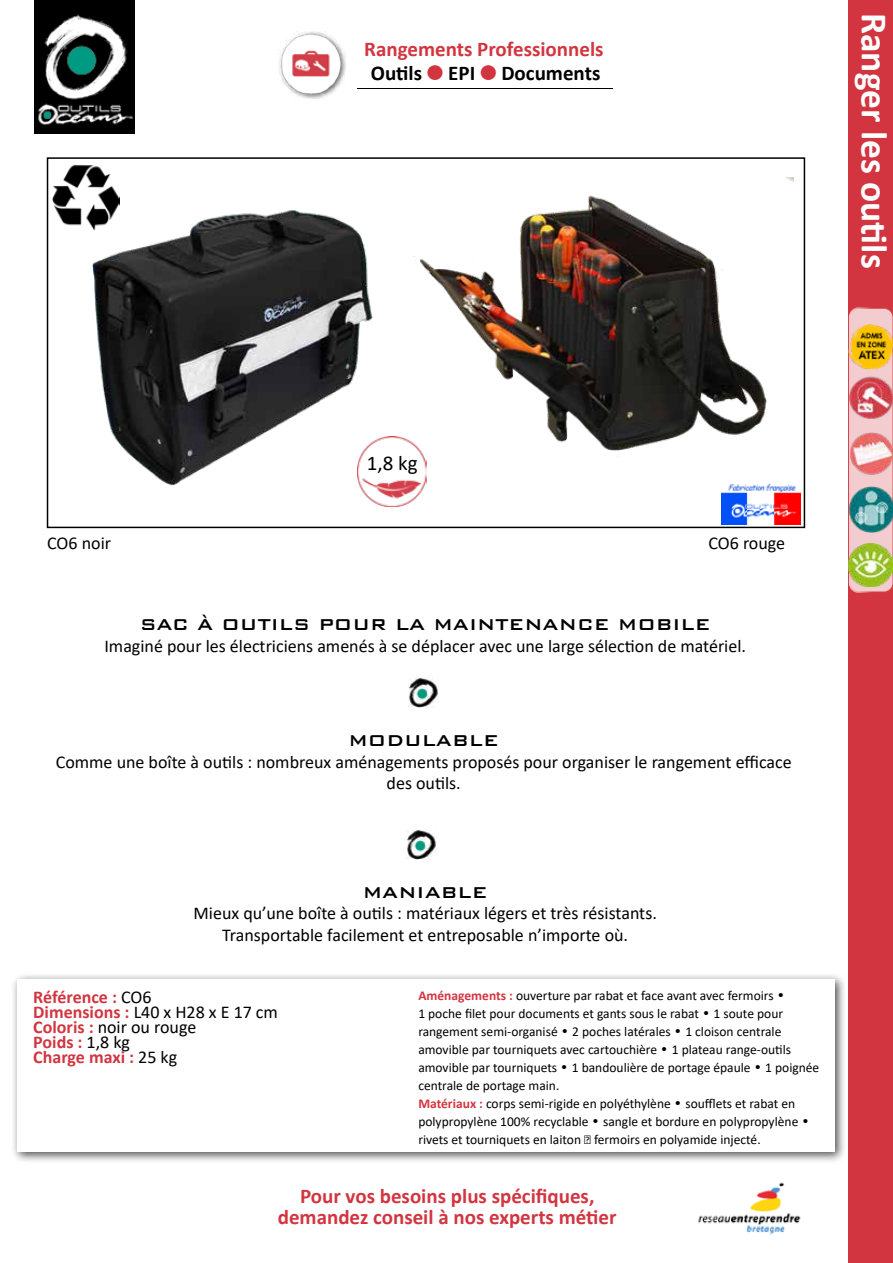
<style>
.page{position:relative;width:893px;height:1263px;background:#fff}
.page>*{position:absolute;margin:0;border:0;box-sizing:border-box;transform-origin:0 0}
.t1{font:700 37.5px "Calibri";color:#fff}
.t2{font:700 21px/24px "Calibri";color:#d23540;text-align:center}
.t3{font:500 21px "Bank Gothic BT";color:#000}
.t4{font:21px "Calibri";color:#000}
.t5{font:18px/21.6px "Calibri";color:#000;text-align:center}
.t6{font:700 18px/15px "Calibri";color:#d23540}
.t7{font:13.5px/18px "Calibri";color:#000}
.s1{color:#000}
.s2{font-weight:400;color:#000}
.s3{font-weight:700;color:#d23540}
.s4{font-family:"Century Gothic"}
</style>
<div class="page">
<div style="left:47px;top:157px;width:758px;height:371px;border:2px solid #000"></div>
<img style="left:34px;top:0;width:101px;height:134px">
<div style="left:849px;top:0;width:44px;height:1263px;background:#d23540"></div>
<img style="left:279px;top:31px;width:67px;height:68px">
<hr style="left:357px;top:89px;width:256px;height:1px;background:#000">
<img style="left:698px;top:1182px;width:103px;height:53px">
<img style="left:409px;top:678px;width:29px;height:30px">
<img style="left:407px;top:829px;width:30px;height:30px">
<div style="left:11px;top:973px;width:836px;height:190px;background:#000;opacity:.7"></div>
<div style="left:17px;top:979px;width:818px;height:172px;background:#fff"></div>
<img style="left:46px;top:168px;width:356px;height:354px">
<img style="left:721px;top:483px;width:80px;height:42px">
<img style="left:52px;top:164px;width:68px;height:67px">
<img style="left:392px;top:178px;width:402px;height:273px">
<img style="left:358px;top:437px;width:69px;height:69px">
<svg style="left:849px;top:307px;width:44px;height:286px;background:#efbec0"></svg>
<img style="left:849px;top:325px;width:44px;height:44px">
<img style="left:849px;top:371px;width:44px;height:51px">
<img style="left:849px;top:432px;width:44px;height:46px">
<img style="left:849px;top:487px;width:44px;height:45px">
<img style="left:849px;top:543px;width:43px;height:44px">
<h2 class="t2" style="left:364px;top:36px;width:241px">Rangements Professionnels<br><span class="s1">Outils</span> ● <span class="s1">EPI</span> ● <span class="s1">Documents</span></h2>
<h1 class="t1" style="left:901px;top:13px;width:257px;rotate:90deg">Ranger les outils</h1>
<h3 class="t5" style="left:47px;top:532px;width:65px">CO6 noir</h3>
<h2 class="t4" style="left:367px;top:449px;width:52px">1,8 kg</h2>
<h3 class="t5" style="left:708px;top:532px;width:78px">CO6 rouge</h3>
<h2 class="t3" style="left:140px;top:613px;width:572px">SAC À OUTILS POUR LA MAINTENANCE MOBILE</h2>
<h3 class="t5" style="left:104px;top:635px;width:643px">Imaginé pour les électriciens amenés à se déplacer avec une large sélection de matériel.</h3>
<h2 class="t3" style="left:348px;top:729px;width:152px">MODULABLE</h2>
<h3 class="t5" style="left:56px;top:750px;width:737px">Comme une boîte à outils : nombreux aménagements proposés pour organiser le rangement efficace des outils.</h3>
<h2 class="t3" style="left:363px;top:881px;width:127px">MANIABLE</h2>
<h3 class="t5" style="left:194px;top:902px;width:465px">Mieux qu’une boîte à outils : matériaux légers et très résistants.<br>Transportable facilement et entreposable n’importe où.</h3>
<h3 class="t6" style="left:33px;top:989px;width:246px">Référence : <span class="s2">CO6<br></span>Dimensions : <span class="s2">L40 x H28 x E 17 cm<br></span>Coloris : <span class="s2">noir ou rouge<br></span>Poids : <span class="s2">1,8 kg<br></span>Charge maxi : <span class="s2">25 kg</span></h3>
<p class="t7" style="left:418px;top:986px;width:402px"><span class="s3">Aménagements :</span> ouverture par rabat et face avant avec fermoirs <span class="s4">•<br></span>1 poche filet pour documents et gants sous le rabat <span class="s4">•</span> 1 soute pour rangement semi-organisé <span class="s4">•</span> 2 poches latérales <span class="s4">•</span> 1 cloison centrale amovible par tourniquets avec cartouchière <span class="s4">•</span> 1 plateau range-outils amovible par tourniquets <span class="s4">•</span> 1 bandoulière de portage épaule <span class="s4">•</span> 1 poignée centrale de portage main.<br><span class="s3">Matériaux :</span> corps semi-rigide en polyéthylène <span class="s4">•</span> soufflets et rabat en polypropylène 100% recyclable <span class="s4">•</span> sangle et bordure en polypropylène <span class="s4">• </span>rivets et tourniquets en laiton fermoirs en polyamide injecté.</p>
<h2 class="t2" style="left:278px;top:1185px;width:340px;line-height:21px">Pour vos besoins plus spécifiques, demandez conseil à nos experts métier</h2>
</div>
